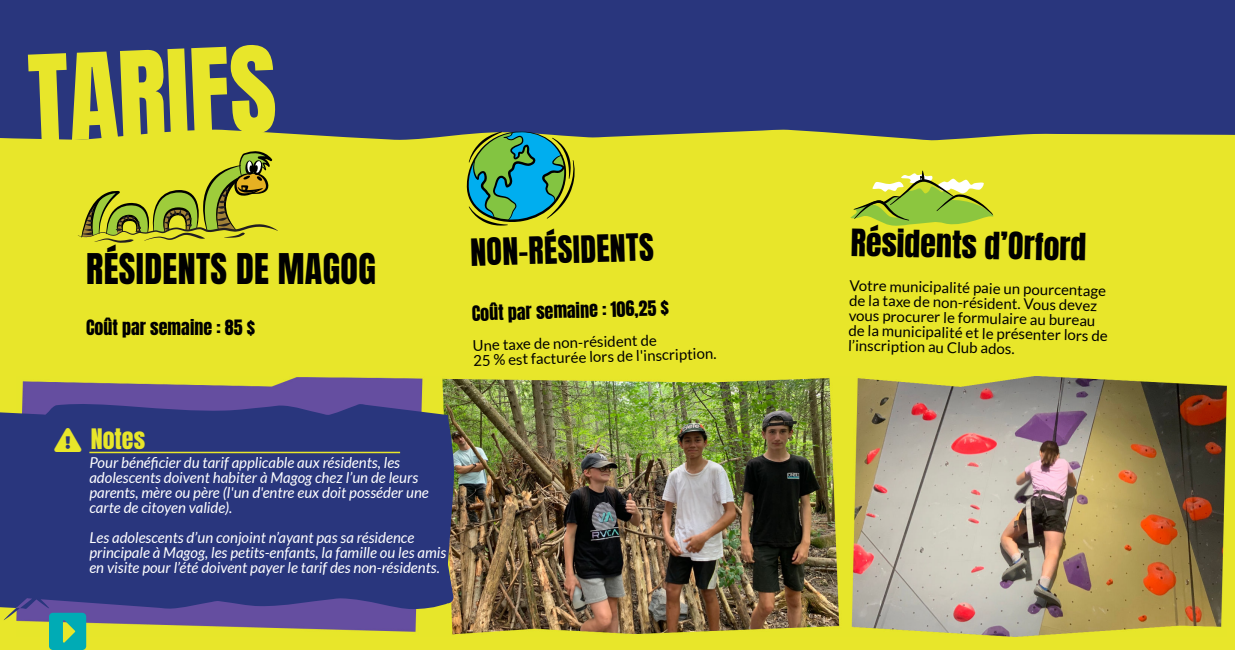
<style>
.page{position:relative;width:1235px;height:650px;background:#fff}
.page>*{position:absolute;margin:0;border:0;box-sizing:border-box;transform-origin:0 0}
.t1{font:101.4px "Anton";color:#e8e62a}
.t2{font:36px "Anton";letter-spacing:.01em;color:#000}
.t3{font:32px "Anton";color:#000}
.t4{font:24px "Anton";color:#e8e62a}
.t5{font:18px "Anton";color:#000}
.t6{font:italic 15px/15px "Lato";color:#fff}
.t7{font:15px/14.9px "Lato";color:#000}
</style>
<div class="page">
<div style="left:0;top:125px;width:1235px;height:525px;background:#e8e62a"></div>
<div style="left:0;top:0;width:1235px;height:140px;background:#29367d"></div>
<img style="left:22px;top:377px;width:1204px;height:260px">
<svg style="left:0;top:400px;width:454px;height:228px;fill:#29367d"></svg>
<hr style="left:89px;top:452px;width:311px;height:1px;background:#e8e62a">
<svg style="left:78px;top:151px;width:200px;height:92px"></svg>
<svg style="left:460px;top:129px;width:116px;height:97px"></svg>
<svg style="left:850px;top:171px;width:144px;height:55px"></svg>
<svg style="left:49px;top:613px;width:37px;height:37px"></svg>
<svg style="left:54px;top:428px;width:27px;height:24px"></svg>
<h1 class="t1" style="left:26px;top:26px;width:249px;rotate:-2deg">TARIFS</h1>
<h2 class="t2" style="left:86px;top:243px;width:291px">RÉSIDENTS DE MAGOG</h2>
<p class="t5" style="left:86px;top:315px;width:171px">Coût par semaine : 85 $</p>
<h3 class="t4" style="left:91px;top:421px;width:56px">Notes</h3>
<p class="t6" style="left:89px;top:456px;width:341px">Pour bénéficier du tarif applicable aux résidents, les adolescents doivent habiter à Magog chez l’un de leurs parents, mère ou père (l'un d'entre eux doit posséder une carte de citoyen valide).</p>
<p class="t6" style="left:89px;top:531px;width:358px">Les adolescents d’un conjoint n’ayant pas sa résidence principale à Magog, les petits-enfants, la famille ou les amis en visite pour l’été doivent payer le tarif des non-résidents.</p>
<h3 class="t3" style="left:469px;top:230px;width:185px;rotate:-2deg">NON-RÉSIDENTS</h3>
<p class="t5" style="left:471px;top:301px;width:199px;rotate:-2deg">Coût par semaine : 106,25 $</p>
<p class="t7" style="left:472px;top:339px;width:245px;line-height:15.2px;rotate:-2deg">Une taxe de non-résident de<br>25 % est facturée lors de l'inscription.</p>
<h3 class="t3" style="left:851px;top:220px;width:237px;rotate:1deg">Résidents d’Orford</h3>
<p class="t7" style="left:849px;top:279px;width:261px;rotate:1deg">Votre municipalité paie un pourcentage de la taxe de non-résident. Vous devez vous procurer le formulaire au bureau de la municipalité et le présenter lors de l’inscription au Club ados.</p>
</div>
